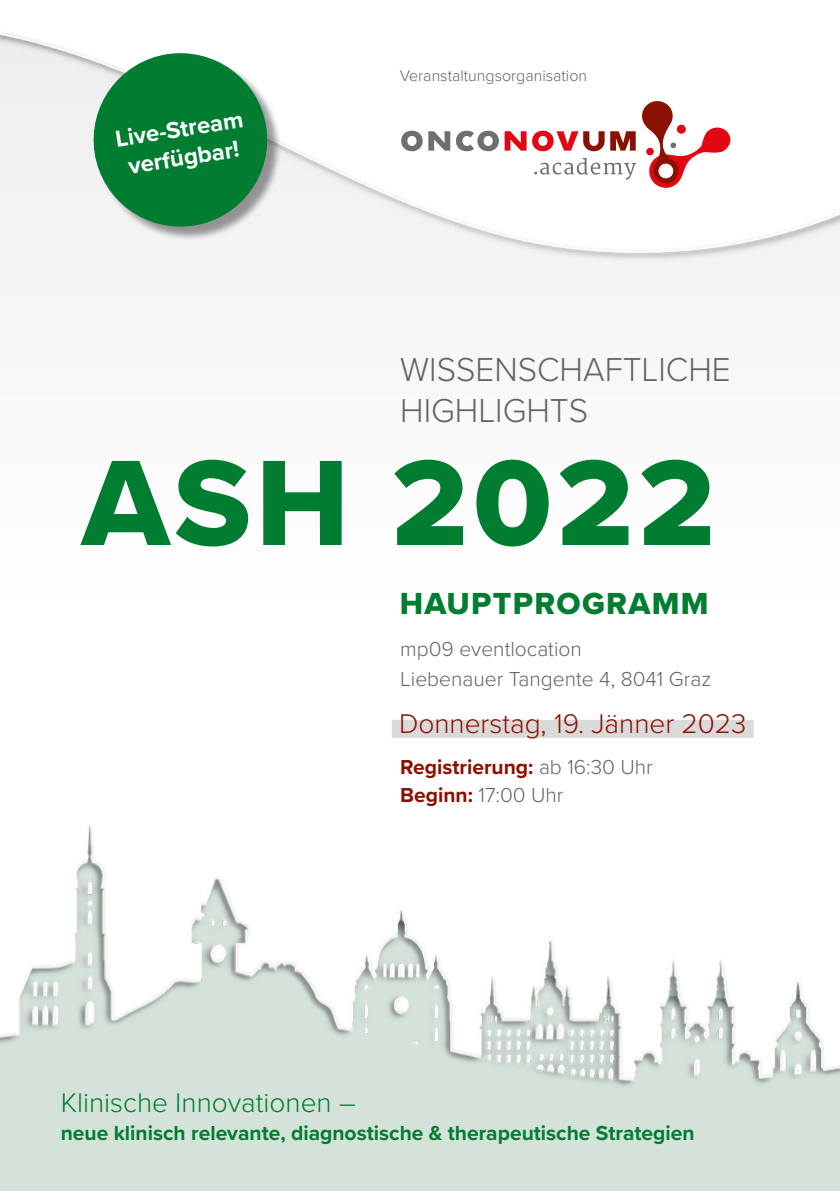
<style>
.page{position:relative;width:840px;height:1191px;background:#fff}
.page>*{position:absolute;margin:0;border:0;box-sizing:border-box;transform-origin:0 0}
.t1{font:126px "Proxima Nova Extrabld";letter-spacing:.04em;color:#007d31}
.t2{font:300 34.4px/41.2px "Proxima Nova";color:#646363}
.t3{font:31.6px "Proxima Nova Extrabld";letter-spacing:.04em;color:#007d31}
.t4{font:300 28px "Proxima Nova";color:#8a1002}
.t5{font:300 28px "Proxima Nova";color:#007d31}
.t6{font:700 24px/28.8px "Proxima Nova";color:#fff;text-align:center}
.t7{font:700 21px "Proxima Nova";color:#007d31}
.t8{font:300 21px/29.8px "Proxima Nova";color:#646363}
.t9{font:700 21px/28px "Proxima Nova";color:#8a1002}
.t10{font:300 16px "Proxima Nova";color:#646363}
.s1{font-weight:300;color:#646363}
</style>
<div class="page">
<img style="left:0;top:32px;width:839px;height:235px">
<img style="left:0;top:720px;width:839px;height:471px">
<div style="left:391px;top:720px;width:362px;height:18px;background:#dadada"></div>
<svg style="left:401px;top:131px;width:21px;height:20px"></svg>
<svg style="left:504px;top:131px;width:22px;height:20px"></svg>
<svg style="left:428px;top:131px;width:70px;height:20px"></svg>
<svg style="left:532px;top:101px;width:198px;height:87px"></svg>
<div style="left:95px;top:55px;width:187px;height:187px;background:#000;opacity:.4"></div>
<svg style="left:87px;top:47px;width:186px;height:186px"></svg>
<p class="t6" style="left:113px;top:124px;width:131px;rotate:-9deg">Live-Stream verfügbar!</p>
<p class="t10" style="left:399px;top:64px;width:189px">Veranstaltungsorganisation</p>
<h2 class="t2" style="left:400px;top:347px;width:332px">WISSENSCHAFTLICHE<br>HIGHLIGHTS</h2>
<h1 class="t1" style="left:82px;top:409px;width:634px">ASH 2022</h1>
<h3 class="t3" style="left:399px;top:580px;width:310px">HAUPTPROGRAMM</h3>
<p class="t8" style="left:400px;top:633px;width:312px">mp09 eventlocation<br>Liebenauer Tangente 4, 8041 Graz</p>
<h3 class="t4" style="left:399px;top:702px;width:349px">Donnerstag, 19. Jänner 2023</h3>
<p class="t9" style="left:400px;top:752px;width:254px">Registrierung: <span class="s1">ab 16:30 Uhr<br></span>Beginn: <span class="s1">17:00 Uhr</span></p>
<h3 class="t5" style="left:61px;top:1081px;width:296px">Klinische Innovationen –</h3>
<p class="t7" style="left:61px;top:1117px;width:635px">neue klinisch relevante, diagnostische &amp; therapeutische Strategien</p>
</div>
